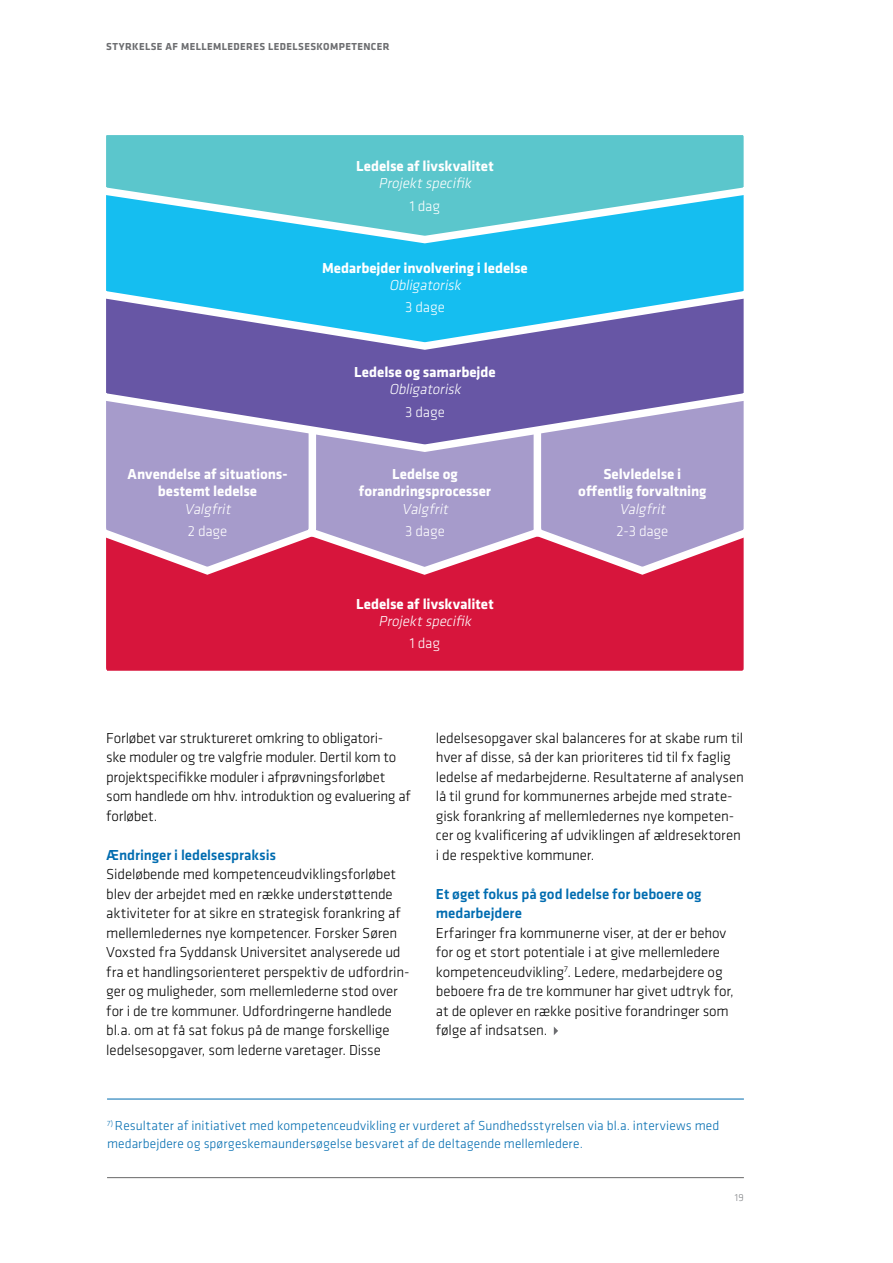
<style>
.page{position:relative;width:893px;height:1263px;background:#fff}
.page>*{position:absolute;margin:0;border:0;box-sizing:border-box;transform-origin:0 0}
.t1{font:300 15px/19.5px "Klavika";letter-spacing:-.01em;color:#000}
.t2{font:700 15px/17.2px "Klavika";letter-spacing:-.005em;color:#fff;text-align:center}
.t3{font:italic 300 15px "Klavika";color:#fff}
.t4{font:500 15px/19.5px "Klavika";letter-spacing:-.005em;color:#006cb0}
.t5{font:300 15px "Klavika";letter-spacing:-.01em;color:#fff}
.t6{font:300 13.5px/18px "Klavika";letter-spacing:.01em;color:#006cb0}
.t7{font:700 10.5px "Klavika";letter-spacing:.04em;color:#6d6e71}
.t8{font:300 10.5px "Klavika";color:#808285}
</style>
<div class="page">
<hr style="left:107px;top:1177px;width:637px;height:1px;background:#000">
<svg style="left:554px;top:1027px;width:4px;height:8px"></svg>
<hr style="left:107px;top:1099px;width:637px;height:1px;background:#006cb0">
<div style="left:106px;top:579px;width:638px;height:92px;background:#d7153c"></div>
<svg style="left:320px;top:401px;width:210px;height:178px;background:#a786b6"></svg>
<svg style="left:530px;top:401px;width:214px;height:178px;background:#b28fbb"></svg>
<svg style="left:106px;top:401px;width:214px;height:178px;background:#b18fba"></svg>
<svg style="left:102px;top:279px;width:645px;height:118px;background:#6277ba"></svg>
<div style="left:99px;top:275px;width:652px;height:126px;border:8px solid #fff;border-radius:4px"></div>
<svg style="left:102px;top:177px;width:645px;height:118px;background:#33c4ea"></svg>
<div style="left:99px;top:173px;width:652px;height:126px;border:8px solid #fff;border-radius:4px"></div>
<div style="left:102px;top:131px;width:645px;height:60px;background:#5bc6cc;border-radius:4px"></div>
<div style="left:99px;top:128px;width:652px;height:67px;border:8px solid #fff;border-radius:4px"></div>
<p class="t7" style="left:106px;top:41px;width:285px">STYRKELSE AF MELLEMLEDERES LEDELSESKOMPETENCER</p>
<p class="t2" style="left:356px;top:158px;width:139px">Ledelse af livskvalitet</p>
<p class="t3" style="left:379px;top:174px;width:97px">Projektspecifik</p>
<p class="t5" style="left:410px;top:197px;width:32px">1 dag</p>
<p class="t2" style="left:322px;top:259px;width:207px">Medarbejder involvering i ledelse</p>
<p class="t3" style="left:389px;top:276px;width:77px">Obligatorisk</p>
<p class="t5" style="left:405px;top:298px;width:41px">3 dage</p>
<p class="t2" style="left:128px;top:466px;width:162px">Anvendelse af situations&shy;bestemt ledelse</p>
<p class="t3" style="left:185px;top:499px;width:51px">Valgfrit</p>
<p class="t5" style="left:188px;top:522px;width:41px">2 dage</p>
<p class="t2" style="left:354px;top:364px;width:143px">Ledelse og samarbejde</p>
<p class="t3" style="left:389px;top:380px;width:77px">Obligatorisk</p>
<p class="t5" style="left:405px;top:403px;width:41px">3 dage</p>
<p class="t2" style="left:359px;top:466px;width:134px">Ledelse og forandringsprocesser</p>
<p class="t3" style="left:402px;top:499px;width:51px">Valgfrit</p>
<p class="t5" style="left:405px;top:522px;width:41px">3 dage</p>
<p class="t2" style="left:356px;top:595px;width:139px">Ledelse af livskvalitet</p>
<p class="t3" style="left:379px;top:612px;width:97px">Projektspecifik</p>
<p class="t5" style="left:410px;top:634px;width:32px">1 dag</p>
<p class="t2" style="left:578px;top:466px;width:130px">Selvledelse i offentlig forvaltning</p>
<p class="t3" style="left:619px;top:499px;width:51px">Valgfrit</p>
<p class="t5" style="left:616px;top:522px;width:54px">2-3 dage</p>
<p class="t1" style="left:106px;top:728px;width:306px">Forløbet var struktureret omkring to obligatori-<br>ske moduler og tre valgfrie moduler. Dertil kom to projektspecifikke moduler i afprøvningsforløbet som handlede om hhv. introduktion og evaluering af forløbet.</p>
<p class="t4" style="left:106px;top:844px;width:171px">Ændringer i ledelsespraksis</p>
<p class="t1" style="left:106px;top:864px;width:305px">Sideløbende med kompetenceudviklingsforløbet blev der arbejdet med en række understøttende aktiviteter for at sikre en strategisk forankring af mellemledernes nye kompetencer. Forsker Søren Voxsted fra Syddansk Universitet analyserede ud fra et handlingsorienteret perspektiv de udfordrin&shy;ger og muligheder, som mellemlederne stod over for i de tre kommuner. Udfordringerne handlede bl.a. om at få sat fokus på de mange forskellige ledelsesopgaver, som lederne varetager. Disse</p>
<p class="t1" style="left:436px;top:728px;width:310px">ledelsesopgaver skal balanceres for at skabe rum til hver af disse, så der kan prioriteres tid til fx faglig ledelse af medarbejderne. Resultaterne af analysen lå til grund for kommunernes arbejde med strate&shy;gisk forankring af mellemledernes nye kompeten&shy;cer og kvalificering af udviklingen af ældresektoren i de respektive kommuner.</p>
<p class="t4" style="left:436px;top:883px;width:267px">Et øget fokus på god ledelse for beboere og medarbejdere</p>
<p class="t1" style="left:436px;top:923px;width:299px">Erfaringer fra kommunerne viser, at der er behov for og et stort potentiale i at give mellemledere kompetenceudvikling<sup>7</sup>. Ledere, medarbejdere og beboere fra de tre kommuner har givet udtryk for, at de oplever en række positive forandringer som følge af indsatsen.</p>
<p class="t6" style="left:107px;top:1116px;width:614px"><sup>7)</sup> Resultater af initiativet med kompetenceudvikling er vurderet af Sundhedsstyrelsen via bl.a. interviews med medarbejdere og spørgeskemaundersøgelse besvaret af de deltagende mellemledere.</p>
<p class="t8" style="left:735px;top:1191px;width:11px">19</p>
</div>
